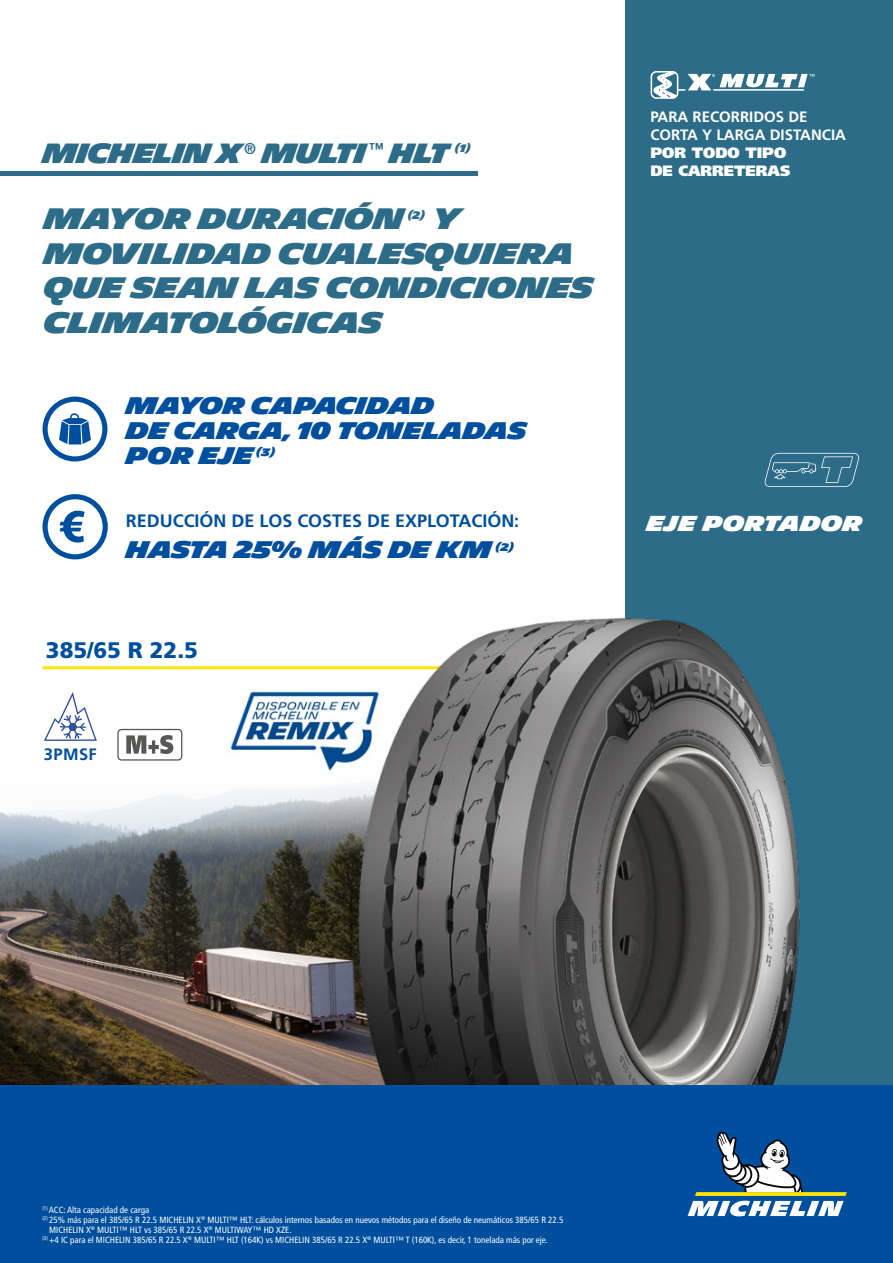
<style>
.page{position:relative;width:893px;height:1263px;background:#fff}
.page>*{position:absolute;margin:0;border:0;box-sizing:border-box;transform-origin:0 0}
.t1{font:900 28.65px/34.5px "Michelin";letter-spacing:-.025em;color:#2c6c88}
.t2{font:900 27px "Michelin";letter-spacing:-.05em;color:#2c6c88;scale:.95 1}
.t3{font:900 23.25px/25px "Michelin";letter-spacing:-.025em;color:#004f9f}
.t4{font:900 22.5px "Frutiger LT Std";color:#004f9f}
.t5{font:900 21px "Michelin";color:#fff}
.t6{font:700 18px "Frutiger LT Std";color:#004f9f}
.t7{font:700 16.5px "Frutiger LT Std";letter-spacing:.025em;color:#004f9f}
.t8{font:700 15px/18px "Frutiger LT Std";color:#fff}
.t9{font:900 15px/18px "Frutiger LT Std";color:#fff}
.t10{font:900 10.5px "Michelin";color:#2c6c88;scale:.95 1}
.t11{font:900 10.5px "Michelin";color:#004f9f}
.t12{font:condensed 9px "Frutiger LT Std";color:#fff}
</style>
<div class="page">
<img style="left:0;top:788px;width:318px;height:297px">
<hr style="left:43px;top:666px;width:466px;height:3px;background:#ffe600">
<svg style="left:44px;top:692px;width:53px;height:49px"></svg>
<svg style="left:117px;top:729px;width:65px;height:31px"></svg>
<div style="left:625px;top:0;width:268px;height:1263px;background:#2c6c88"></div>
<svg style="left:651px;top:71px;width:164px;height:28px"></svg>
<svg style="left:43px;top:494px;width:65px;height:65px"></svg>
<img style="left:318px;top:617px;width:482px;height:468px">
<div style="left:0;top:1085px;width:893px;height:178px;background:#004f9f"></div>
<svg style="left:688px;top:1132px;width:159px;height:84px"></svg>
<svg style="left:764px;top:453px;width:95px;height:34px"></svg>
<svg style="left:43px;top:397px;width:64px;height:64px"></svg>
<div style="left:0;top:171px;width:478px;height:5px;background:#2c6c88"></div>
<img style="left:230px;top:686px;width:150px;height:88px">
<h2 class="t2" style="left:43px;top:137px;width:430px">MICHELIN X <sup>®</sup> MULTI <sup>™</sup> HLT</h2>
<p class="t10" style="left:455px;top:142px;width:18px">(1)</p>
<h1 class="t1" style="left:44px;top:202px;width:362px">MAYOR DURACIÓN</h1>
<p class="t10" style="left:408px;top:209px;width:20px">(2)</p>
<h1 class="t1" style="left:44px;top:202px;width:552px;text-indent:389px">Y<br>MOVILIDAD CUALESQUIERA<br>QUE SEAN LAS CONDICIONES<br>CLIMATOLÓGICAS</h1>
<h3 class="t3" style="left:126px;top:393px;width:403px">MAYOR CAPACIDAD<br>DE CARGA, 10 TONELADAS<br>POR EJE</h3>
<p class="t11" style="left:256px;top:446px;width:21px">(3)</p>
<h3 class="t6" style="left:126px;top:510px;width:395px">REDUCCIÓN DE LOS COSTES DE EXPLOTACIÓN:</h3>
<h3 class="t3" style="left:126px;top:537px;width:368px">HASTA 25% MÁS DE KM</h3>
<p class="t11" style="left:495px;top:541px;width:20px">(2)</p>
<h3 class="t4" style="left:46px;top:636px;width:154px">385/65 R 22.5</h3>
<h3 class="t7" style="left:44px;top:744px;width:54px">3PMSF</h3>
<h3 class="t8" style="left:650px;top:108px;width:197px">PARA RECORRIDOS DE<br>CORTA Y LARGA DISTANCIA</h3>
<h3 class="t9" style="left:650px;top:143px;width:141px">POR TODO TIPO<br>DE CARRETERAS</h3>
<h3 class="t5" style="left:646px;top:512px;width:218px">EJE PORTADOR</h3>
<p class="t12" style="left:43px;top:1205px;width:108px"><sup>(1)</sup> ACC: Alta capacidad de carga</p>
<p class="t12" style="left:43px;top:1215px;width:522px"><sup>(2)</sup> 25% más para el 385/65 R 22.5 MICHELIN X<sup>®</sup> MULTI™ HLT: cálculos internos basados en nuevos métodos para el diseño de neumáticos 385/65 R 22.5</p>
<p class="t12" style="left:49px;top:1224px;width:244px">MICHELIN X<sup>®</sup> MULTI™ HLT vs 385/65 R 22.5 X<sup>®</sup> MULTIWAY™ HD XZE.</p>
<p class="t12" style="left:43px;top:1234px;width:507px"><sup>(3)</sup> +4 IC para el MICHELIN 385/65 R 22.5 X<sup>®</sup> MULTI™ HLT (164K) vs MICHELIN 385/65 R 22.5 X<sup>®</sup> MULTI™ T (160K), es decir, 1 tonelada más por eje.</p>
</div>
